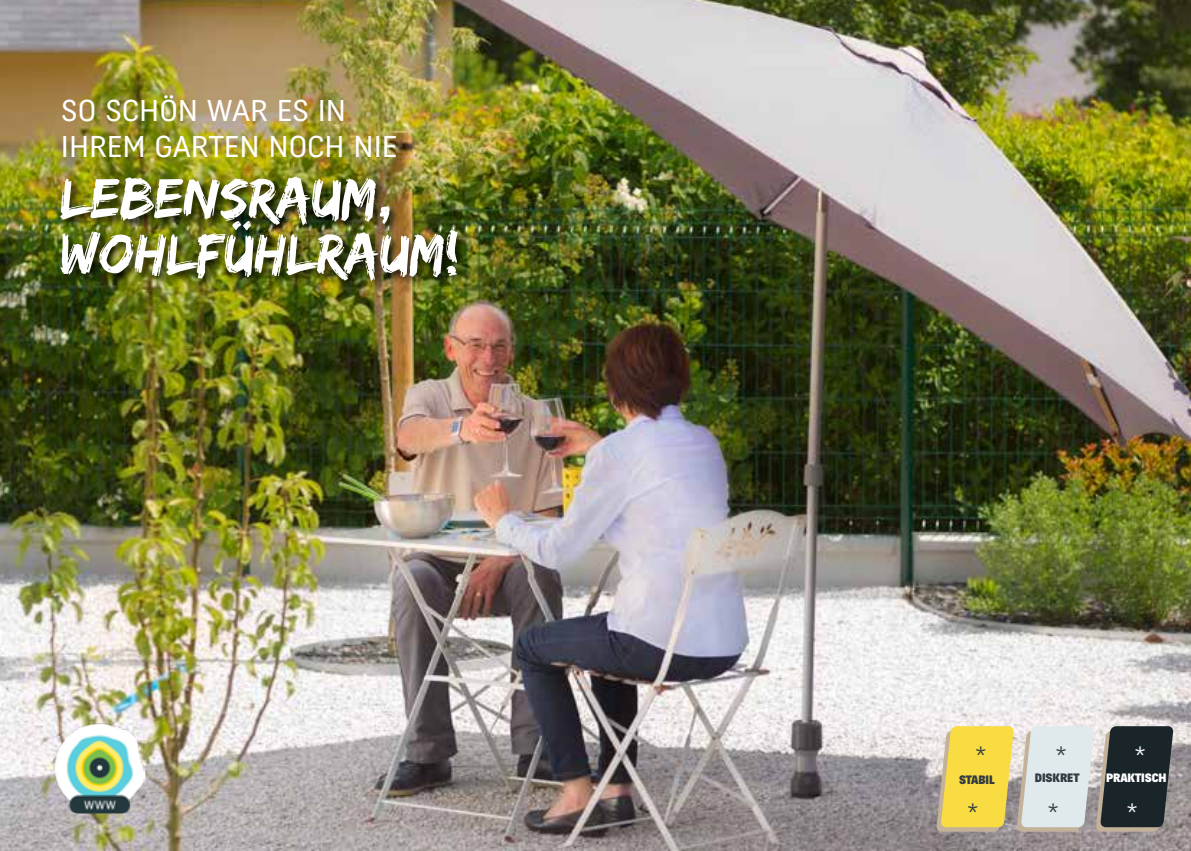
<style>
.page{position:relative;width:1191px;height:851px;background:#fff}
.page>*{position:absolute;margin:0;border:0;box-sizing:border-box;transform-origin:0 0}
.t1{font:58.4px/55.6px "Edo";color:#fff}
.t2{font:30px/36px "Fengardo Neue";color:#fff}
.t3{font:20px "Work Sans";color:#303b42}
.t4{font:20px "Work Sans";color:#fff}
.t5{font:900 12px "Fengardo Neue";color:#303b42}
.t6{font:900 12px "Fengardo Neue";color:#fff}
</style>
<div class="page">
<img style="left:0;top:0;width:1191px;height:850px">
<div style="left:58px;top:174px;width:410px;height:118px;background:#000;opacity:.75"></div>
<svg style="left:936px;top:726px;width:237px;height:105px;background:#aca780"></svg>
<img style="left:55px;top:722px;width:90px;height:91px">
<p class="t2" style="left:61px;top:93px;width:338px">SO SCHÖN WAR ES IN<br>IHREM GARTEN NOCH NIE</p>
<h1 class="t1" style="left:60px;top:168px;width:401px">LEBENSRAUM,<br>WOHLFÜHLRAUM!</h1>
<p class="t3" style="left:975px;top:742px;width:13px">*</p>
<p class="t3" style="left:1055px;top:742px;width:13px">*</p>
<p class="t4" style="left:1134px;top:742px;width:13px">*</p>
<p class="t5" style="left:959px;top:772px;width:37px">STABIL</p>
<p class="t5" style="left:1034px;top:771px;width:46px">DISKRET</p>
<p class="t6" style="left:1106px;top:771px;width:62px">PRAKTISCH</p>
<p class="t3" style="left:967px;top:799px;width:13px">*</p>
<p class="t3" style="left:1047px;top:799px;width:13px">*</p>
<p class="t4" style="left:1126px;top:799px;width:13px">*</p>
</div>
